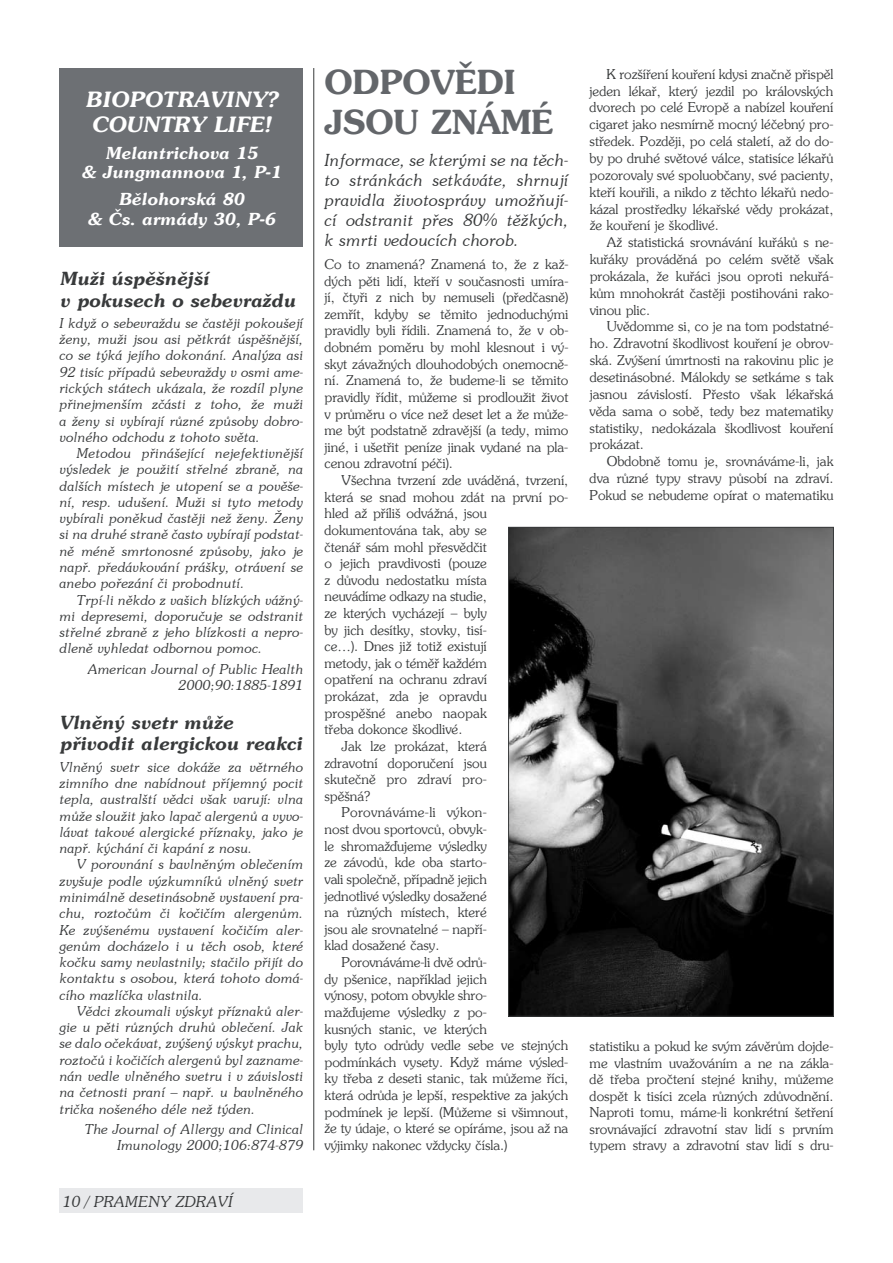
<style>
.page{position:relative;width:893px;height:1263px;background:#fff}
.page>*{position:absolute;margin:0;border:0;box-sizing:border-box;transform-origin:0 0}
.t1{font:700 33px/39.8px "Southern";color:#63666a}
.t2{font:italic 700 21px/25.3px "Southern";letter-spacing:.015em;color:#fff}
.t3{font:italic 700 18px/21.8px "Southern";color:#383a3b}
.t4{font:italic 16.5px/20px "Southern";color:#383a3b;text-align:justify}
.t5{font:italic 700 16.5px/20px "Southern";color:#fff;text-align:center}
.t6{font:italic 15px "Southern";color:#383a3b}
.t7{font:13.5px/16.8px "Southern";color:#383a3b;text-align:justify}
.t8{font:italic 13.5px/16.2px "Southern";color:#383a3b;text-align:justify}
.t9{font:13.5px "Southern";letter-spacing:.025em;color:#383a3b}
</style>
<div class="page">
<div style="left:60px;top:1188px;width:243px;height:25px;background:#e8e9eb"></div>
<hr style="left:313px;top:68px;width:1px;height:1082px;background:#383a3b">
<div style="left:60px;top:68px;width:243px;height:179px;background:#6d7074"></div>
<img style="left:510px;top:529px;width:322px;height:485px">
<div style="left:508px;top:527px;width:326px;height:489px;border:1px solid #383a3b"></div>
<h2 class="t2" style="left:91px;top:86px;width:188px;text-indent:-6px">BIOPOTRAVINY? country</h2>
<h2 class="t2" style="left:213px;top:112px;width:60px">life!</h2>
<p class="t5" style="left:81px;top:142px;width:202px">Melantrichova 15<br>&amp; Jungmannova 1, P-1</p>
<p class="t5" style="left:88px;top:188px;width:189px">Bělohorská 80<br>&amp; Čs. armády 30, P-6</p>
<h3 class="t3" style="left:60px;top:267px;width:237px">Muži úspěšnější<br>v pokusech o sebevraždu</h3>
<p class="t8" style="left:60px;top:315px;width:246px">I když o sebevraždu se častěji pokoušejí ženy, muži jsou asi pětkrát úspěšnější, co se týká jejího dokonání. Analýza asi 92 tisíc případů sebevraždy v osmi ame&shy;rických státech ukázala, že rozdíl plyne přinejmenším zčásti z toho, že muži a ženy si vybírají různé způsoby dobro&shy;volného odchodu z tohoto světa.</p>
<p class="t8" style="left:60px;top:445px;width:246px;text-indent:17px">Metodou přinášející nejefektivnější výsledek je použití střelné zbraně, na dalších místech je utopení se a pověše&shy;ní, resp. udušení. Muži si tyto metody vybírali poněkud častěji než ženy. Ženy si na druhé straně často vybírají podstat&shy;ně méně smrtonosné způsoby, jako je např. předávkování prášky, otrávení se anebo pořezání či probodnutí.</p>
<p class="t8" style="left:60px;top:591px;width:245px;text-indent:17px">Trpí-li někdo z vašich blízkých vážný&shy;mi depresemi, doporučuje se odstranit střelné zbraně z jeho blízkosti a nepro&shy;dleně vyhledat odbornou pomoc.</p>
<p class="t8" style="left:88px;top:661px;width:217px;text-align:right">American Journal of Public Health<br>2000;90:1885-1891</p>
<h3 class="t3" style="left:60px;top:711px;width:244px">Vlněný svetr může přivodit alergickou reakci</h3>
<p class="t8" style="left:60px;top:759px;width:245px">Vlněný svetr sice dokáže za větrného zimního dne nabídnout příjemný pocit tepla, australští vědci však varují: vlna může sloužit jako lapač alergenů a vyvo&shy;lávat takové alergické příznaky, jako je např. kýchání či kapání z nosu.</p>
<p class="t8" style="left:60px;top:856px;width:245px;text-indent:17px">V porovnání s bavlněným oblečením zvyšuje podle výzkumníků vlněný svetr minimálně desetinásobně vystavení pra&shy;chu, roztočům či kočičím alergenům.<br>Ke zvýšenému vystavení kočičím aler&shy;genům docházelo i u těch osob, které kočku samy nevlastnily; stačilo přijít do kontaktu s osobou, která tohoto domá&shy;cího mazlíčka vlastnila.</p>
<p class="t8" style="left:60px;top:1003px;width:245px;text-indent:17px">Vědci zkoumali výskyt příznaků aler&shy;gie u pěti různých druhů oblečení. Jak se dalo očekávat, zvýšený výskyt prachu, roztočů i kočičích alergenů byl zazname&shy;nán vedle vlněného svetru i v závislosti na četnosti praní – např. u bavlněného trička nošeného déle než týden.</p>
<p class="t8" style="left:85px;top:1121px;width:220px;text-align:right">The Journal of Allergy and Clinical<br>Imunology 2000;106:874-879</p>
<p class="t6" style="left:63px;top:1192px;width:171px">10 / prameny zdraví</p>
<h1 class="t1" style="left:325px;top:61px;width:230px">ODPOVĚDI<br>JSOU ZNÁMÉ</h1>
<p class="t4" style="left:325px;top:150px;width:246px">Informace, se kterými se na těch&shy;to stránkách setkáváte, shrnují pravidla životosprávy umožňují&shy;cí odstranit přes 80% těžkých, k smrti vedoucích chorob.</p>
<p class="t7" style="left:325px;top:255px;width:245px">Co to znamená? Znamená to, že z kaž&shy;dých pěti lidí, kteří v současnosti umíra&shy;jí, čtyři z nich by nemuseli (předčasně) zemřít, kdyby se těmito jednoduchými pravidly byli řídili. Znamená to, že v ob&shy;dobném poměru by mohl klesnout i vý&shy;skyt závažných dlouhodobých onemocně&shy;ní. Znamená to, že budeme-li se těmito pravidly řídit, můžeme si prodloužit život v průměru o více než deset let a že může&shy;me být podstatně zdravější (a tedy, mimo jiné, i ušetřit peníze jinak vydané na pla&shy;cenou zdravotní péči).</p>
<p class="t7" style="left:342px;top:471px;width:228px">Všechna tvrzení zde uváděná, tvrzení,</p>
<p class="t7" style="left:325px;top:488px;width:245px">která se snad mohou zdát na první po-</p>
<p class="t7" style="left:325px;top:505px;width:164px">hled až příliš odvážná, jsou</p>
<p class="t7" style="left:325px;top:521px;width:164px">dokumentována tak, aby se</p>
<p class="t7" style="left:325px;top:538px;width:164px">čtenář sám mohl přesvědčit</p>
<p class="t7" style="left:325px;top:555px;width:164px">o jejich pravdivosti (pouze</p>
<p class="t7" style="left:325px;top:571px;width:164px">z důvodu nedostatku místa</p>
<p class="t7" style="left:325px;top:588px;width:164px">neuvádíme odkazy na studie,</p>
<p class="t7" style="left:325px;top:604px;width:164px">ze kterých vycházejí – byly</p>
<p class="t7" style="left:325px;top:621px;width:164px">by jich desítky, stovky, tisí-</p>
<p class="t7" style="left:325px;top:638px;width:164px">ce…). Dnes již totiž existují</p>
<p class="t7" style="left:325px;top:654px;width:164px">metody, jak o téměř každém</p>
<p class="t7" style="left:325px;top:671px;width:164px">opatření na ochranu zdraví</p>
<p class="t7" style="left:325px;top:688px;width:164px">prokázat, zda je opravdu</p>
<p class="t7" style="left:325px;top:704px;width:164px">prospěšné anebo naopak</p>
<p class="t7" style="left:325px;top:721px;width:139px">třeba dokonce škodlivé.</p>
<p class="t7" style="left:342px;top:737px;width:147px">Jak lze prokázat, která</p>
<p class="t7" style="left:325px;top:754px;width:164px">zdravotní doporučení jsou</p>
<p class="t7" style="left:325px;top:771px;width:164px">skutečně pro zdraví pro-</p>
<p class="t7" style="left:325px;top:787px;width:47px">spěšná?</p>
<p class="t9" style="left:342px;top:804px;width:147px">Porovnáváme-li výkon-</p>
<p class="t7" style="left:325px;top:820px;width:164px">nost dvou sportovců, obvyk-</p>
<p class="t7" style="left:325px;top:837px;width:164px">le shromažďujeme výsledky</p>
<p class="t7" style="left:325px;top:854px;width:164px">ze závodů, kde oba starto-</p>
<p class="t7" style="left:325px;top:870px;width:164px">vali společně, případně jejich</p>
<p class="t7" style="left:325px;top:887px;width:164px">jednotlivé výsledky dosažené</p>
<p class="t7" style="left:325px;top:904px;width:164px">na různých místech, které</p>
<p class="t7" style="left:325px;top:920px;width:164px">jsou ale srovnatelné – napří-</p>
<p class="t7" style="left:325px;top:937px;width:116px">klad dosažené časy.</p>
<p class="t7" style="left:342px;top:953px;width:147px">Porovnáváme-li dvě odrů-</p>
<p class="t7" style="left:325px;top:970px;width:164px">dy pšenice, například jejich</p>
<p class="t7" style="left:325px;top:987px;width:164px">výnosy, potom obvykle shro-</p>
<p class="t7" style="left:325px;top:1003px;width:164px">mažďujeme výsledky z po-</p>
<p class="t7" style="left:325px;top:1020px;width:164px">kusných stanic, ve kterých</p>
<p class="t7" style="left:325px;top:1036px;width:245px">byly tyto odrůdy vedle sebe ve stejných</p>
<p class="t7" style="left:325px;top:1053px;width:245px">podmínkách vysety. Když máme výsled-</p>
<p class="t7" style="left:325px;top:1070px;width:245px">ky třeba z deseti stanic, tak můžeme říci,</p>
<p class="t7" style="left:325px;top:1086px;width:245px">která odrůda je lepší, respektive za jakých</p>
<p class="t7" style="left:325px;top:1103px;width:245px">podmínek je lepší. (Můžeme si všimnout,</p>
<p class="t7" style="left:325px;top:1120px;width:245px">že ty údaje, o které se opíráme, jsou až na</p>
<p class="t7" style="left:325px;top:1136px;width:184px">výjimky nakonec vždycky čísla.)</p>
<p class="t7" style="left:590px;top:65px;width:245px;text-indent:17px">K rozšíření kouření kdysi značně přispěl jeden lékař, který jezdil po královských dvorech po celé Evropě a nabízel kouření cigaret jako nesmírně mocný léčebný pro&shy;středek. Později, po celá staletí, až do do&shy;by po druhé světové válce, statisíce lékařů pozorovaly své spoluobčany, své pacienty, kteří kouřili, a nikdo z těchto lékařů nedo&shy;kázal prostředky lékařské vědy prokázat, že kouření je škodlivé.</p>
<p class="t7" style="left:590px;top:234px;width:245px;text-indent:17px">Až statistická srovnávání kuřáků s ne&shy;kuřáky prováděná po celém světě však prokázala, že kuřáci jsou oproti nekuřá&shy;kům mnohokrát častěji postihováni rako&shy;vinou plic.</p>
<p class="t7" style="left:590px;top:318px;width:245px;text-indent:17px">Uvědomme si, co je na tom podstatné&shy;ho. Zdravotní škodlivost kouření je obrov&shy;ská. Zvýšení úmrtnosti na rakovinu plic je desetinásobné. Málokdy se setkáme s tak jasnou závislostí. Přesto však lékařská věda sama o sobě, tedy bez matematiky statistiky, nedokázala škodlivost kouření prokázat.</p>
<p class="t7" style="left:590px;top:453px;width:245px;text-indent:17px">Obdobně tomu je, srovnáváme-li, jak dva různé typy stravy působí na zdraví.<br>Pokud se nebudeme opírat o matematiku</p>
<p class="t7" style="left:590px;top:1038px;width:245px">statistiku a pokud ke svým závěrům dojde&shy;me vlastním uvažováním a ne na zákla&shy;dě třeba pročtení stejné knihy, můžeme dospět k tisíci zcela různých zdůvodnění.<br>Naproti tomu, máme-li konkrétní šetření srovnávající zdravotní stav lidí s prvním typem stravy a zdravotní stav lidí s dru-</p>
</div>
